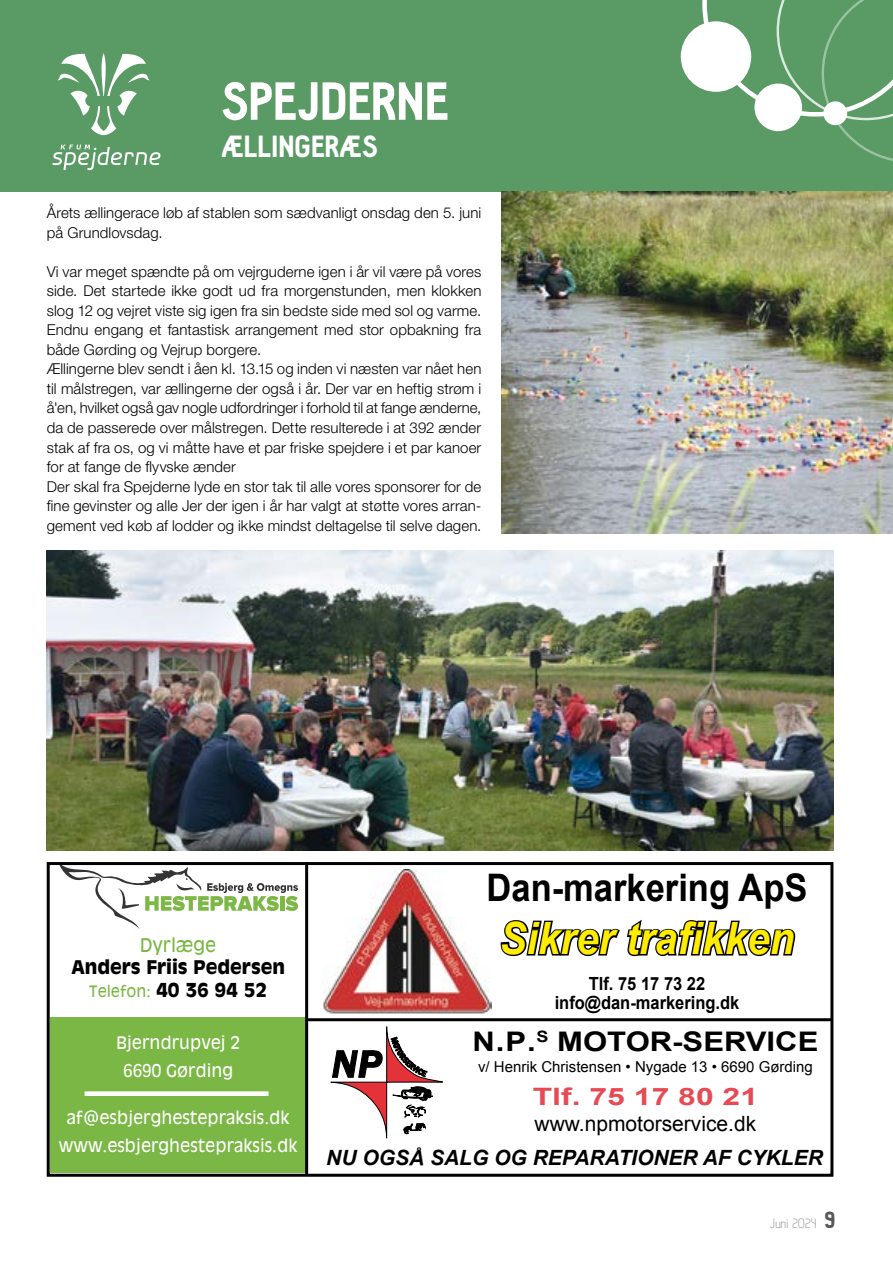
<style>
.page{position:relative;width:893px;height:1263px;background:#fff}
.page>*{position:absolute;margin:0;border:0;box-sizing:border-box;transform-origin:0 0}
.t1{font:900 52.5px "Hallosans";color:#fff}
.t2{font:italic 700 44.55px "Arial";color:#ffed00;scale:.91 1}
.t3{font:700 37.95px "Arial";color:#000;scale:.91 1}
.t4{font:900 30px "Hallosans";color:#fff}
.t5{font:700 27px "Arial";color:#000;scale:1.15 1}
.t6{font:700 24px "Arial";color:#e74a54;scale:1.33 1}
.t7{font:italic 700 21px "Arial";color:#000}
.t8{font:21px "Arial";color:#000}
.t9{font:700 18.45px "Antique Olive";color:#000;scale:.95 1}
.t10{font:18.45px "Antique Olive";color:#7bb745;scale:.95 1}
.t11{font:700 18.15px/19.8px "Arial";color:#000;text-align:center;scale:.91 1}
.t12{font:16.8px/27.6px "Antique Olive";color:#fff;text-align:center;scale:.95 1}
.t13{font:15.3px "Antique Olive";color:#7bb745;scale:.95 1}
.t14{font:300 15px/19.5px "Helvetica Neue";letter-spacing:.005em;color:#000}
.t15{font:15px "Arial";color:#000}
.t16{font:300 15px "Hallosans";color:#9c9e9f}
.s1{font-weight:700;font-size:18.45px;color:#000}
.s2{font-weight:900;font-size:22.5px;color:#58585a}
</style>
<div class="page">
<div style="left:50px;top:1017px;width:257px;height:156px;background:#7bb745"></div>
<div style="left:85px;top:1091px;width:184px;height:5px;background:#fff"></div>
<svg style="left:60px;top:866px;width:238px;height:63px"></svg>
<img style="left:322px;top:869px;width:169px;height:145px">
<svg style="left:500px;top:919px;width:296px;height:38px"></svg>
<hr style="left:307px;top:1018px;width:525px;height:3px;background:#000">
<svg style="left:330px;top:1026px;width:113px;height:112px"></svg>
<div style="left:47px;top:862px;width:786px;height:315px;border:3px solid #000"></div>
<hr style="left:305px;top:862px;width:3px;height:312px;background:#000">
<div style="left:0;top:0;width:893px;height:192px;background:#599a65"></div>
<div style="left:681px;top:21px;width:70px;height:71px;background:#fff;border-radius:50%"></div>
<svg style="left:702px;top:0;width:191px;height:161px"></svg>
<div style="left:754px;top:84px;width:48px;height:47px;background:#fff;border-radius:50%"></div>
<div style="left:823px;top:101px;width:24px;height:24px;background:#fff;border-radius:50%"></div>
<img style="left:502px;top:192px;width:391px;height:341px">
<img style="left:47px;top:550px;width:786px;height:300px">
<svg style="left:52px;top:145px;width:108px;height:25px"></svg>
<svg style="left:57px;top:53px;width:93px;height:82px"></svg>
<h1 class="t1" style="left:221px;top:73px;width:230px">SPEJDERNE</h1>
<h3 class="t4" style="left:221px;top:130px;width:158px">ÆLLINGERÆS</h3>
<p class="t14" style="left:47px;top:203px;width:436px">Årets ællingerace løb af stablen som sædvanligt onsdag den 5. juni på Grundlovsdag.</p>
<p class="t14" style="left:47px;top:261px;width:436px">Vi var meget spændte på om vejrguderne igen i år vil være på vores side. Det startede ikke godt ud fra morgenstunden, men klokken slog 12 og vejret viste sig igen fra sin bedste side med sol og varme.<br>Endnu engang et fantastisk arrangement med stor opbakning fra både Gørding og Vejrup borgere.<br>Ællingerne blev sendt i åen kl. 13.15 og inden vi næsten var nået hen til målstregen, var ællingerne der også i år. Der var en heftig strøm i å'en, hvilket også gav nogle udfordringer i forhold til at fange ænderne, da de passerede over målstregen. Dette resulterede i at 392 ænder stak af fra os, og vi måtte have et par friske spejdere i et par kanoer for at fange de flyvske ænder<br>Der skal fra Spejderne lyde en stor tak til alle vores sponsorer for de fine gevinster og alle Jer der igen i år har valgt at støtte vores arran&shy;gement ved køb af lodder og ikke mindst deltagelse til selve dagen.</p>
<p class="t10" style="left:140px;top:933px;width:82px">Dyrlæge</p>
<p class="t9" style="left:71px;top:955px;width:226px">Anders Friis Pedersen</p>
<p class="t13" style="left:89px;top:981px;width:189px">Telefon: <span class="s1">40 36 94 52</span></p>
<p class="t12" style="left:116px;top:1029px;width:132px">Bjerndrupvej 2<br>6690 Gørding</p>
<p class="t12" style="left:59px;top:1103px;width:253px">af@esbjerghestepraksis.dk www.esbjerghestepraksis.dk</p>
<h3 class="t3" style="left:487px;top:862px;width:354px">Dan-markering ApS</h3>
<h2 class="t2" style="left:500px;top:909px;width:326px">Sikrer trafikken</h2>
<p class="t11" style="left:555px;top:974px;width:205px">Tlf. 75 17 73 22 info@dan-markering.dk</p>
<h3 class="t5" style="left:472px;top:1024px;width:302px">N.P.<sup>S</sup> MOTOR-SERVICE</h3>
<h3 class="t6" style="left:533px;top:1080px;width:171px">Tlf. 75 17 80 21</h3>
<p class="t15" style="left:478px;top:1056px;width:336px">v/ Henrik Christensen • Nygade 13 • 6690 Gørding</p>
<h3 class="t8" style="left:535px;top:1110px;width:223px">www.npmotorservice.dk</h3>
<h3 class="t7" style="left:326px;top:1144px;width:498px">NU OGSÅ SALG OG REPARATIONER AF CYKLER</h3>
<p class="t16" style="left:770px;top:1216px;width:67px">Juni 2024 <span class="s2">9</span></p>
</div>
